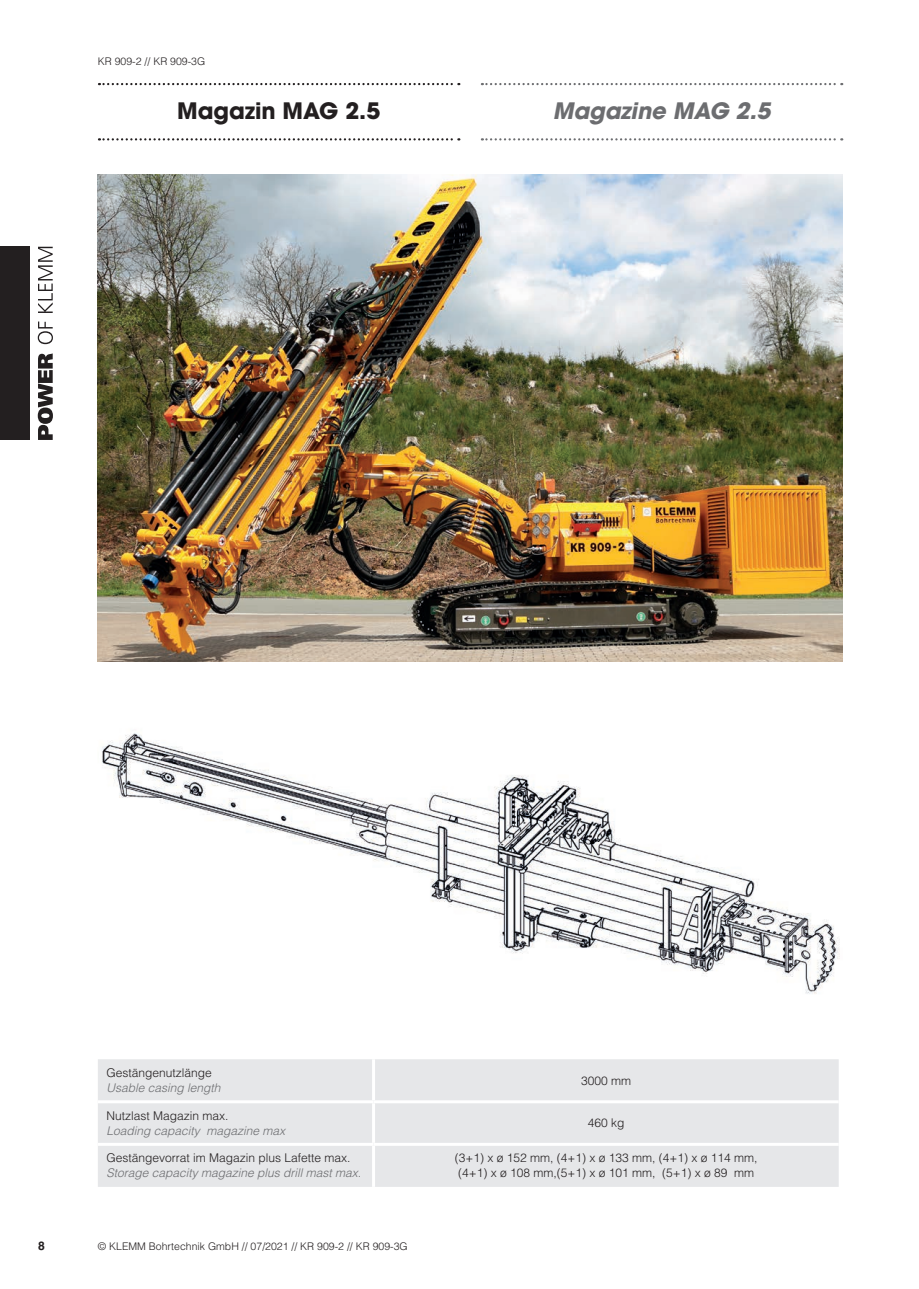
<style>
.page{position:relative;width:919px;height:1289px;background:#fff}
.page>*{position:absolute;margin:0;border:0;box-sizing:border-box;transform-origin:0 0}
.t1{font:italic 700 22.5px "ITC Avant Garde Std";color:#6c6d70}
.t2{font:700 22.5px "ITC Avant Garde Std";color:#231f20}
.t3{font:300 12px/15px "Helvetica LT Std";color:#231f20}
.t4{font:italic 300 12px "Helvetica LT Std";color:#6c6d70}
.t5{font:700 12px "Helvetica LT Std";color:#231f20}
.t6{font:300 10.5px "Helvetica LT Std";color:#231f20}
</style>
<div class="page">
<div style="left:0;top:247px;width:30px;height:193px;background:#231f20"></div>
<svg style="left:38px;top:353px;width:15px;height:87px"></svg>
<svg style="left:38px;top:321px;width:15px;height:23px"></svg>
<svg style="left:38px;top:247px;width:15px;height:66px"></svg>
<svg style="left:99px;top:83px;width:360px;height:2px"></svg>
<svg style="left:482px;top:83px;width:360px;height:2px"></svg>
<svg style="left:482px;top:138px;width:360px;height:2px"></svg>
<svg style="left:99px;top:138px;width:360px;height:2px"></svg>
<div style="left:98px;top:1059px;width:740px;height:127px;background:#e6e7e9"></div>
<hr style="left:372px;top:1059px;width:3px;height:41px;background:#fff">
<hr style="left:98px;top:1100px;width:275px;height:3px;background:#fff">
<hr style="left:373px;top:1100px;width:465px;height:3px;background:#fff">
<hr style="left:372px;top:1103px;width:3px;height:39px;background:#fff">
<hr style="left:98px;top:1142px;width:275px;height:3px;background:#fff">
<hr style="left:373px;top:1142px;width:465px;height:3px;background:#fff">
<hr style="left:372px;top:1145px;width:3px;height:41px;background:#fff">
<img style="left:98px;top:175px;width:744px;height:486px">
<img style="left:102px;top:733px;width:738px;height:261px">
<p class="t6" style="left:98px;top:55px;width:109px">KR 909-2 // KR 909-3G</p>
<h1 class="t2" style="left:177px;top:96px;width:205px">Magazin MAG 2.5</h1>
<h1 class="t1" style="left:552px;top:96px;width:219px">Magazine MAG 2.5</h1>
<p class="t3" style="left:106px;top:1065px;width:107px">Gestängenutzlänge</p>
<p class="t4" style="left:106px;top:1080px;width:116px">Usable casing length</p>
<p class="t3" style="left:106px;top:1107px;width:124px">Nutzlast Magazin max.</p>
<p class="t4" style="left:106px;top:1123px;width:180px">Loading capacity magazine max</p>
<p class="t3" style="left:106px;top:1150px;width:246px">Gestängevorrat im Magazin plus Lafette max.</p>
<p class="t4" style="left:106px;top:1165px;width:256px">Storage capacity magazine plus drill mast max.</p>
<p class="t5" style="left:38px;top:1238px;width:8px">8</p>
<p class="t6" style="left:98px;top:1239px;width:311px">© KLEMM Bohrtechnik GmbH // 07/2021 // KR 909-2 // KR 909-3G</p>
<p class="t3" style="left:581px;top:1072px;width:52px">3000 mm</p>
<p class="t3" style="left:587px;top:1115px;width:38px">460 kg</p>
<p class="t3" style="left:455px;top:1150px;width:304px">(3+1) x ø 152 mm, (4+1) x ø 133 mm, (4+1) x ø 114 mm, (4+1) x ø 108 mm,(5+1) x ø 101 mm, (5+1) x ø 89 mm</p>
</div>
